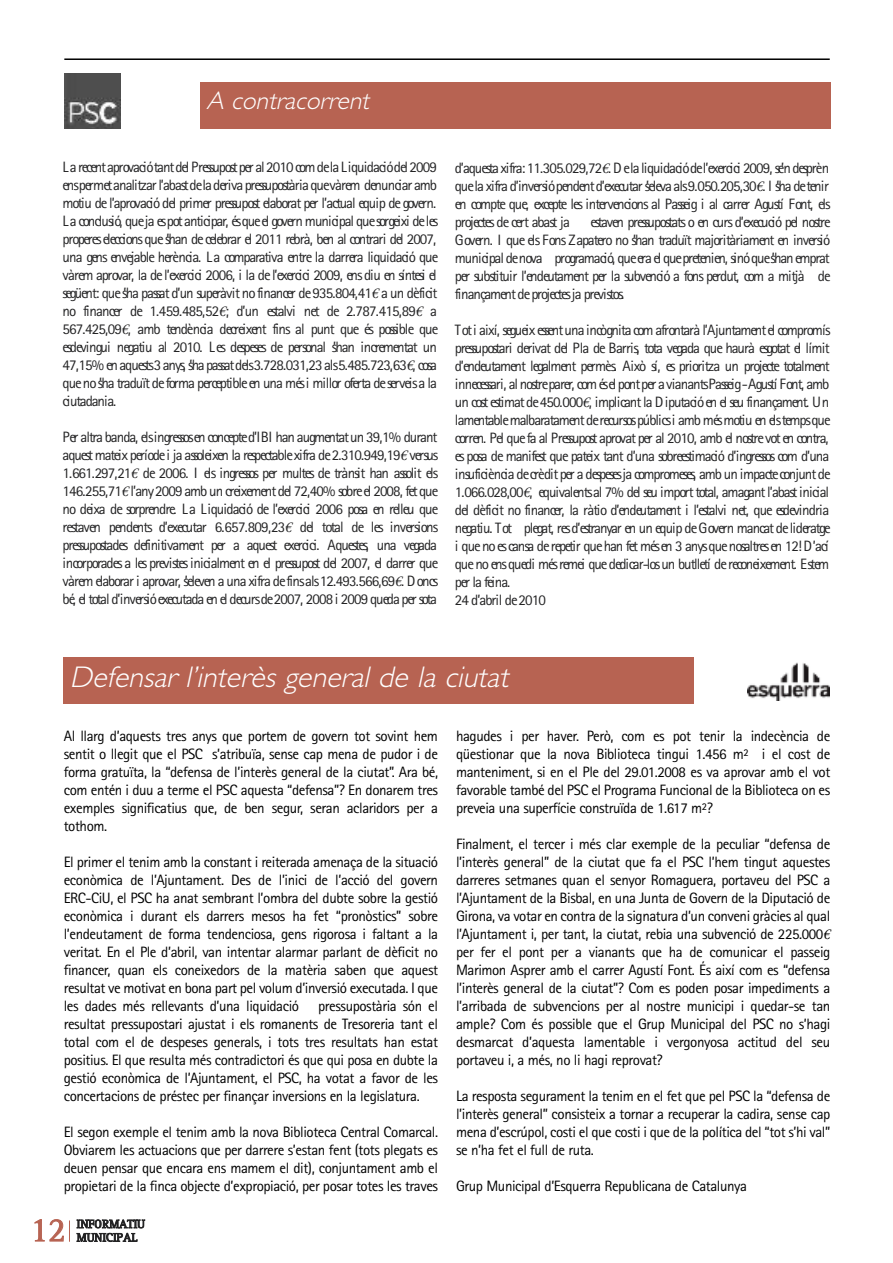
<style>
.page{position:relative;width:893px;height:1263px;background:#fff}
.page>*{position:absolute;margin:0;border:0;box-sizing:border-box;transform-origin:0 0}
.t1{font:34.5px "Rotis Serif";color:#b76352}
.t2{font:italic 300 30px "Gill Sans";color:#fff}
.t3{font:italic 300 25.5px "Gill Sans";color:#fff}
.t4{font:15px/18px "Rotis Sans Serif";letter-spacing:-.07em;color:#232324}
.t5{font:15px/18px "Rotis Sans Serif";letter-spacing:-.03em;color:#000;text-align:justify}
.t6{font:12px/13.5px "Rotis Serif";color:#232324}
.s1{font-family:"Adobe Garamond Pro";font-style:italic}
</style>
<div class="page">
<svg style="left:69px;top:1220px;width:1px;height:22px"></svg>
<div style="left:200px;top:83px;width:630px;height:46px;background:#b76352"></div>
<div style="left:64px;top:657px;width:630px;height:46px;background:#b76352"></div>
<hr style="left:64px;top:58px;width:766px;height:2px;background:#000">
<img style="left:748px;top:663px;width:81px;height:38px">
<img style="left:65px;top:74px;width:55px;height:55px">
<h3 class="t3" style="left:206px;top:91px;width:169px">A contracorrent</h3>
<p class="t4" style="left:63px;top:160px;width:377px">Larecentaprovaciótantdel Pressupostper al 2010 comdelaLiquidaciódel 2009 enspermetanalitzar l’abastdeladerivapressupostàriaquevàrem denunciar amb motiu de l’aprovació del primer pressupost elaborat per l’actual equip de govern.<br>La conclusió, queja espotanticipar, ésqueel govern municipal quesorgeixi deles propereseleccionsques’han de celebrar el 2011 rebrà, ben al contrari del 2007, una gens envejable herència. La comparativa entre la darrera liquidació que vàrem aprovar, la del’exercici 2006, i la del’exercici 2009, ensdiu en síntesi el següent: ques’ha passat d’un superàvit no financer de935.804,41<span class="s1">€</span> a un dèficit no financer de 1.459.485,52<span class="s1">€</span>; d’un estalvi net de 2.787.415,89<span class="s1">€</span> a 567.425,09<span class="s1">€</span>, amb tendència decreixent fins al punt que és possible que esdevingui negatiu al 2010. Les despeses de personal s’han incrementat un 47,15% en aquests3 anys, s’hapassatdels3.728.031,23 als5.485.723,63<span class="s1">€</span>, cosa quenos’ha traduït deforma perceptibleen una mési millor oferta deserveisa la ciutadania.</p>
<p class="t4" style="left:63px;top:430px;width:377px;text-align:justify">Per altra banda, elsingressosen concepted’IBI han augmentatun 39,1% durant aquest mateix períodei ja assoleixen la respectablexifra de2.310.949,19<span class="s1">€</span> versus 1.661.297,21<span class="s1">€</span> de 2006. I els ingressos per multes de trànsit han assolit els 146.255,71<span class="s1">€</span> l’any2009 amb un creixementdel 72,40% sobreel 2008, fetque no deixa de sorprendre. La Liquidació de l’exercici 2006 posa en relleu que restaven pendents d’executar 6.657.809,23<span class="s1">€</span> del total de les inversions pressupostades definitivament per a aquest exercici. Aquestes, una vegada incorporades a les previstes inicialment en el pressupost del 2007, el darrer que vàrem elaborar i aprovar, s’eleven a una xifra definsals12.493.566,69<span class="s1">€</span>. D oncs bé, el total d’inversióexecutada en el decursde2007, 2008 i 2009 queda per sota</p>
<p class="t4" style="left:455px;top:160px;width:377px">d’aquestaxifra:11.305.029,72<span class="s1">€</span>. D elaliquidaciódel’exercici 2009, se’n desprèn quela xifra d’inversiópendentd’executar s’eleva als9.050.205,30<span class="s1">€</span>. I s’ha detenir en compte que, excepte les intervencions al Passeig i al carrer Agustí Font, els projectes de cert abast ja</p>
<p class="t4" style="left:455px;top:214px;width:377px;text-align:justify;text-indent:135px">estaven pressupostats o en curs d’execució pel nostre Govern. I que els Fons Zapatero no s’han traduït majoritàriament en inversió municipal denova programació, queera el quepretenien, sinóques’han emprat per substituir l’endeutament per la subvenció a fons perdut, com a mitjà de finançament deprojectesja previstos.</p>
<p class="t4" style="left:455px;top:322px;width:377px">Toti així, segueix essentuna incògnita com afrontarà l’Ajuntamentel compromís pressupostari derivat del Pla de Barris, tota vegada que haurà esgotat el límit d’endeutament legalment permès. Això sí, es prioritza un projecte totalment innecessari, al nostreparer, com ésel pontper a vianantsPasseig-Agustí Font, amb un cost estimat de450.000<span class="s1">€</span>, implicant la D iputacióen el seu finançament. Un lamentablemalbaratament derecursospúblicsi amb mésmotiu en elstempsque corren. Pel quefa al Pressupost aprovat per al 2010, amb el nostrevot en contra, es posa de manifest que pateix tant d’una sobreestimació d’ingressos com d’una insuficiència decrèditper a despesesja compromeses, amb un impacteconjuntde 1.066.028,00<span class="s1">€</span>, equivalentsal 7% del seu import total, amagant l’abast inicial del dèficit no financer, la ràtio d’endeutament i l’estalvi net, que esdevindria negatiu. Tot plegat, resd’estranyar en un equip deGovern mancat delideratge i queno escansa derepetir quehan fet mésen 3 anysquenosaltresen 12! D’ací queno ensquedi mésremei quededicar-losun butlletí dereconeixement. Estem per la feina.<br>24 d’abril de2010</p>
<h2 class="t2" style="left:70px;top:665px;width:446px">Defensar l’interès general de la ciutat</h2>
<p class="t5" style="left:64px;top:728px;width:376px">Al llarg d’aquests tres anys que portem de govern tot sovint hem sentit o llegit que el PSC s’atribuïa, sense cap mena de pudor i de forma gratuïta, la “defensa de l’interès general de la ciutat”. Ara bé, com entén i duu a terme el PSC aquesta “defensa”? En donarem tres exemples significatius que, de ben segur, seran aclaridors per a tothom.</p>
<p class="t5" style="left:64px;top:854px;width:376px">El primer el tenim amb la constant i reiterada amenaça de la situació econòmica de l’Ajuntament. Des de l’inici de l’acció del govern ERC-CiU, el PSC ha anat sembrant l’ombra del dubte sobre la gestió econòmica i durant els darrers mesos ha fet “pronòstics” sobre l’endeutament de forma tendenciosa, gens rigorosa i faltant a la veritat. En el Ple d’abril, van intentar alarmar parlant de dèficit no financer, quan els coneixedors de la matèria saben que aquest resultat ve motivat en bona part pel volum d’inversió executada. I que les dades més rellevants d’una liquidació</p>
<p class="t5" style="left:456px;top:728px;width:376px">hagudes i per haver. Però, com es pot tenir la indecència de qüestionar que la nova Biblioteca tingui 1.456 m² i el cost de manteniment, si en el Ple del 29.01.2008 es va aprovar amb el vot favorable també del PSC el Programa Funcional de la Biblioteca on es preveia una superfície construïda de 1.617 m²?</p>
<p class="t5" style="left:456px;top:836px;width:376px">Finalment, el tercer i més clar exemple de la peculiar “defensa de l’interès general” de la ciutat que fa el PSC l’hem tingut aquestes darreres setmanes quan el senyor Romaguera, portaveu del PSC a l’Ajuntament de la Bisbal, en una Junta de Govern de la Diputació de Girona, va votar en contra de la signatura d’un conveni gràcies al qual l’Ajuntament i, per tant, la ciutat, rebia una subvenció de 225.000<span class="s1">€ </span>per fer el pont per a vianants que ha de comunicar el passeig Marimon Asprer amb el carrer Agustí Font. És així com es “defensa l’interès general de la ciutat”? Com es poden posar impediments a l’arribada de subvencions per al nostre municipi i quedar-se tan ample? Com és possible que el Grup Municipal del PSC no s’hagi desmarcat d’aquesta lamentable i vergonyosa actitud del seu portaveu i, a més, no li hagi reprovat?</p>
<p class="t5" style="left:456px;top:1088px;width:376px">La resposta segurament la tenim en el fet que pel PSC la “defensa de l’interès general” consisteix a tornar a recuperar la cadira, sense cap mena d’escrúpol, costi el que costi i que de la política del “tot s’hi val” se n’ha fet el full de ruta.</p>
<p class="t5" style="left:456px;top:1178px;width:292px">Grup Municipal d’Esquerra Republicana de Catalunya</p>
<p class="t5" style="left:64px;top:998px;width:376px;text-indent:254px">pressupostària són el resultat pressupostari ajustat i els romanents de Tresoreria tant el total com el de despeses generals, i tots tres resultats han estat positius. El que resulta més contradictori és que qui posa en dubte la gestió econòmica de l’Ajuntament, el PSC, ha votat a favor de les concertacions de préstec per finançar inversions en la legislatura.</p>
<p class="t5" style="left:64px;top:1124px;width:376px">El segon exemple el tenim amb la nova Biblioteca Central Comarcal.<br>Obviarem les actuacions que per darrere s’estan fent (tots plegats es deuen pensar que encara ens mamem el dit), conjuntament amb el propietari de la finca objecte d’expropiació, per posar totes les traves</p>
<h1 class="t1" style="left:30px;top:1218px;width:37px">12</h1>
<p class="t6" style="left:77px;top:1218px;width:70px">INFORMATIU<br>MUNICIPAL</p>
</div>
